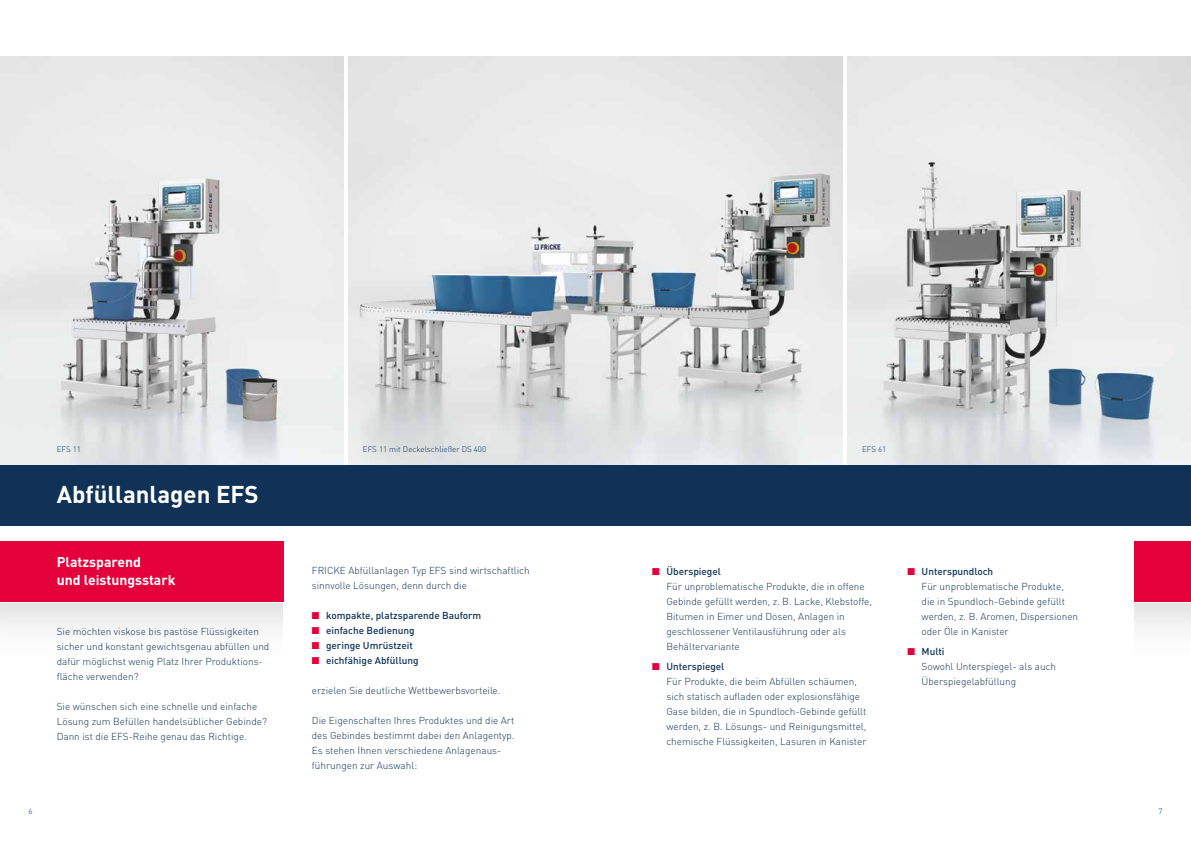
<style>
.page{position:relative;width:1191px;height:842px;background:#fff}
.page>*{position:absolute;margin:0;border:0;box-sizing:border-box;transform-origin:0 0}
.t1{font:700 24px "DIN";color:#fff}
.t2{font:700 14px/18px "DIN";color:#fff}
.t3{font:300 10px/15px "DIN";color:#103256}
.t4{font:500 10px "DIN";color:#103256}
.t5{font:300 8px "DIN";color:#103256}
.s1{color:#e4003a}
.s2{font-weight:500}
</style>
<div class="page">
<div style="left:0;top:0;width:1191px;height:660px;background:#706f6f;opacity:.3"></div>
<div style="left:0;top:0;width:1191px;height:602px;background:#fff"></div>
<div style="left:283px;top:0;width:851px;height:842px;background:#fff"></div>
<img style="left:0;top:57px;width:343px;height:408px">
<img style="left:848px;top:57px;width:343px;height:408px">
<div style="left:0;top:541px;width:283px;height:61px;background:#e4003a"></div>
<div style="left:1134px;top:541px;width:57px;height:61px;background:#e4003a"></div>
<img style="left:349px;top:57px;width:493px;height:408px">
<div style="left:0;top:465px;width:1191px;height:61px;background:#103256"></div>
<p class="t5" style="left:57px;top:444px;width:26px">EFS 11</p>
<p class="t5" style="left:363px;top:444px;width:125px">EFS 11 mit Deckelschließer DS 400</p>
<p class="t5" style="left:862px;top:444px;width:26px">EFS 61</p>
<h1 class="t1" style="left:57px;top:479px;width:203px">Abfüllanlagen EFS</h1>
<h2 class="t2" style="left:57px;top:553px;width:120px">Platzsparend<br>und leistungsstark</h2>
<p class="t3" style="left:57px;top:623px;width:214px">Sie möchten viskose bis pastöse Flüssigkeiten sicher und konstant gewichtsgenau abfüllen und dafür möglichst wenig Platz Ihrer Produktions&shy;fläche verwenden?</p>
<p class="t3" style="left:57px;top:698px;width:212px">Sie wünschen sich eine schnelle und einfache<br>Lösung zum Befüllen handelsüblicher Gebinde?<br>Dann ist die EFS-Reihe genau das Richtige.</p>
<p class="t3" style="left:312px;top:563px;width:219px">FRICKE Abfüllanlagen Typ EFS sind wirtschaftlich sinnvolle Lösungen, denn durch die</p>
<p class="t4" style="left:312px;top:609px;width:171px"><span class="s1">■</span> kompakte, platzsparende Bauform</p>
<p class="t4" style="left:312px;top:624px;width:104px"><span class="s1">■</span> einfache Bedienung</p>
<p class="t4" style="left:312px;top:639px;width:103px"><span class="s1">■</span> geringe Umrüstzeit</p>
<p class="t4" style="left:312px;top:654px;width:108px"><span class="s1">■</span> eichfähige Abfüllung</p>
<p class="t3" style="left:312px;top:683px;width:190px">erzielen Sie deutliche Wettbewerbsvorteile.</p>
<p class="t3" style="left:312px;top:713px;width:204px">Die Eigenschaften Ihres Produktes und die Art des Gebindes bestimmt dabei den Anlagentyp.<br>Es stehen Ihnen verschiedene Anlagenaus&shy;führungen zur Auswahl:</p>
<p class="t3" style="left:666px;top:563px;width:207px;text-indent:-14px"><span class="s1">■</span> <span class="s2">Überspiegel<br></span>Für unproblematische Produkte, die in offene Gebinde gefüllt werden, z. B. Lacke, Klebstoffe, Bitumen in Eimer und Dosen, Anlagen in geschlossener Ventilausführung oder als Behältervariante</p>
<p class="t3" style="left:666px;top:659px;width:201px;text-indent:-14px"><span class="s1">■</span> <span class="s2">Unterspiegel<br></span>Für Produkte, die beim Abfüllen schäumen, sich statisch aufladen oder explosionsfähige Gase bilden, die in Spundloch-Gebinde gefüllt werden, z. B. Lösungs- und Reinigungsmittel, chemische Flüssigkeiten, Lasuren in Kanister</p>
<p class="t3" style="left:921px;top:563px;width:158px;text-indent:-14px"><span class="s1">■</span> <span class="s2">Unterspundloch<br></span>Für unproblematische Produkte, die in Spundloch-Gebinde gefüllt werden, z. B. Aromen, Dispersionen oder Öle in Kanister</p>
<p class="t3" style="left:921px;top:644px;width:136px;text-indent:-14px"><span class="s1">■</span> <span class="s2">Multi<br></span>Sowohl Unterspiegel- als auch<br>Überspiegelabfüllung</p>
<p class="t5" style="left:28px;top:806px;width:6px">6</p>
<p class="t5" style="left:1158px;top:806px;width:6px">7</p>
</div>
